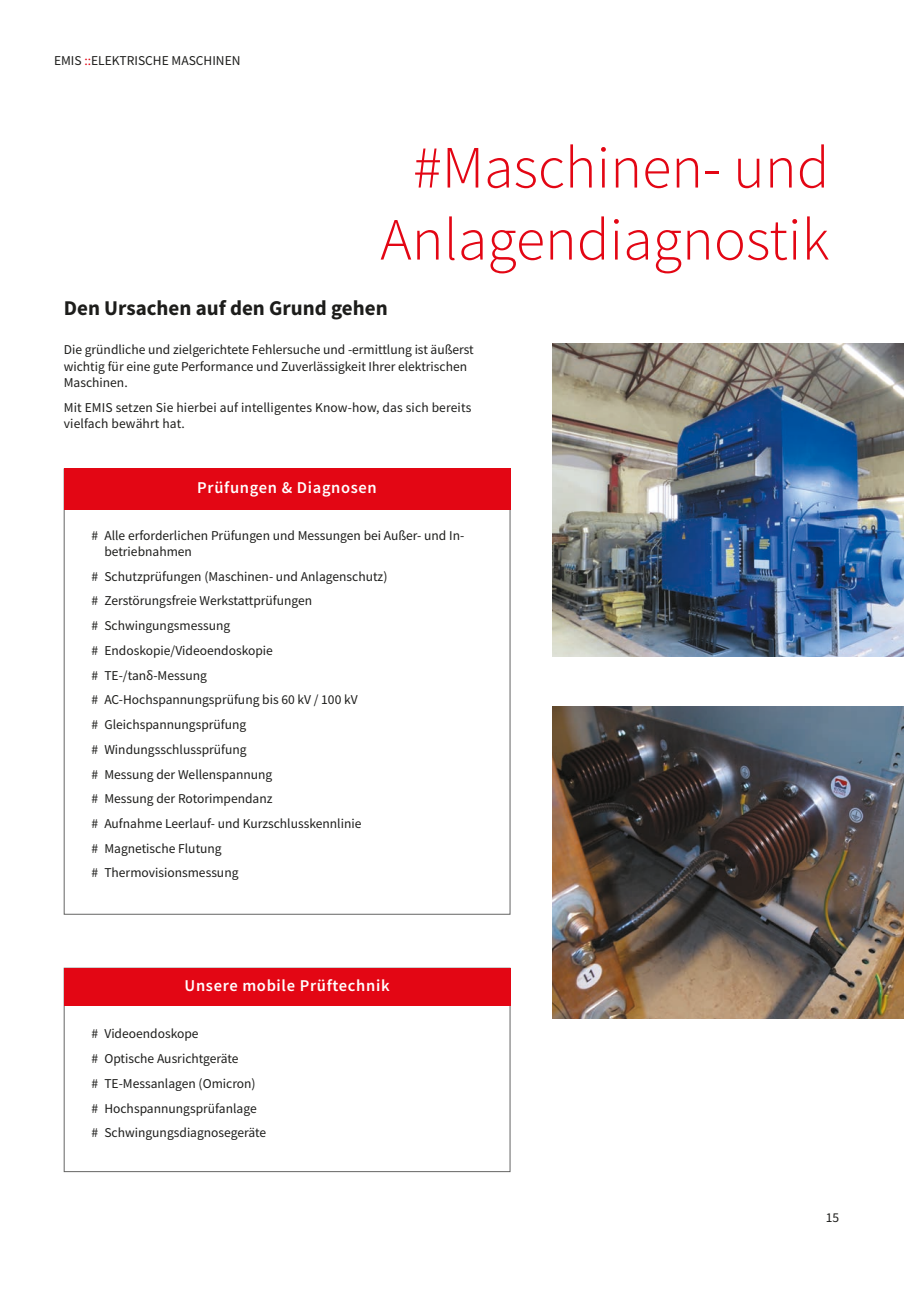
<style>
.page{position:relative;width:906px;height:1289px;background:#fff}
.page>*{position:absolute;margin:0;border:0;box-sizing:border-box;transform-origin:0 0}
.t1{font:300 60px/72px "Source Sans Pro";color:#e30614;text-align:center}
.t2{font:700 21px "Source Sans Pro";color:#1d1d1b}
.t3{font:600 16.5px "Source Sans Pro";letter-spacing:.04em;color:#fff}
.t4{font:13.5px/24.8px "Source Sans Pro";color:#1d1d1b}
.s1{color:#e30614}
</style>
<div class="page">
<div style="left:64px;top:468px;width:446px;height:42px;background:#e30614"></div>
<div style="left:64px;top:967px;width:446px;height:38px;background:#e30614"></div>
<img style="left:553px;top:343px;width:351px;height:313px">
<img style="left:553px;top:706px;width:351px;height:312px">
<p class="t4" style="left:54px;top:48px;width:188px">EMIS <span class="s1">::</span>ELEKTRISCHE MASCHINEN</p>
<h1 class="t1" style="left:380px;top:132px;width:451px">#Maschinen- und<br>Anlagendiagnostik</h1>
<h2 class="t2" style="left:64px;top:294px;width:325px">Den Ursachen auf den Grund gehen</h2>
<p class="t4" style="left:64px;top:342px;width:411px;line-height:16.2px">Die gründliche und zielgerichtete Fehlersuche und -ermittlung ist äußerst wichtig für eine gute Performance und Zuverlässigkeit Ihrer elektrischen<br>Maschinen.</p>
<p class="t4" style="left:64px;top:399px;width:409px;line-height:16.2px">Mit EMIS setzen Sie hierbei auf intelligentes Know-how, das sich bereits vielfach bewährt hat.</p>
<p class="t3" style="left:197px;top:476px;width:181px">Prüfungen &amp; Diagnosen</p>
<p class="t4" style="left:104px;top:527px;width:361px;line-height:16.2px;text-indent:-13px"># Alle erforderlichen Prüfungen und Messungen bei Außer- und In&shy;betriebnahmen</p>
<p class="t4" style="left:92px;top:564px;width:297px"># Schutzprüfungen (Maschinen- und Anlagenschutz) # Zerstörungsfreie Werkstattprüfungen<br># Schwingungsmessung<br># Endoskopie/Videoendoskopie<br># TE-/tanδ-Messung<br># AC-Hochspannungsprüfung bis 60 kV / 100 kV<br># Gleichspannungsprüfung<br># Windungsschlussprüfung<br># Messung der Wellenspannung<br># Messung der Rotorimpendanz<br># Aufnahme Leerlauf- und Kurzschlusskennlinie<br># Magnetische Flutung<br># Thermovisionsmessung</p>
<p class="t3" style="left:185px;top:974px;width:206px">Unsere mobile Prüftechnik</p>
<p class="t4" style="left:92px;top:1021px;width:176px"># Videoendoskope<br># Optische Ausrichtgeräte<br># TE-Messanlagen (Omicron)<br># Hochspannungsprüfanlage # Schwingungsdiagnosegeräte</p>
<p class="t4" style="left:825px;top:1204px;width:15px">15</p>
</div>
